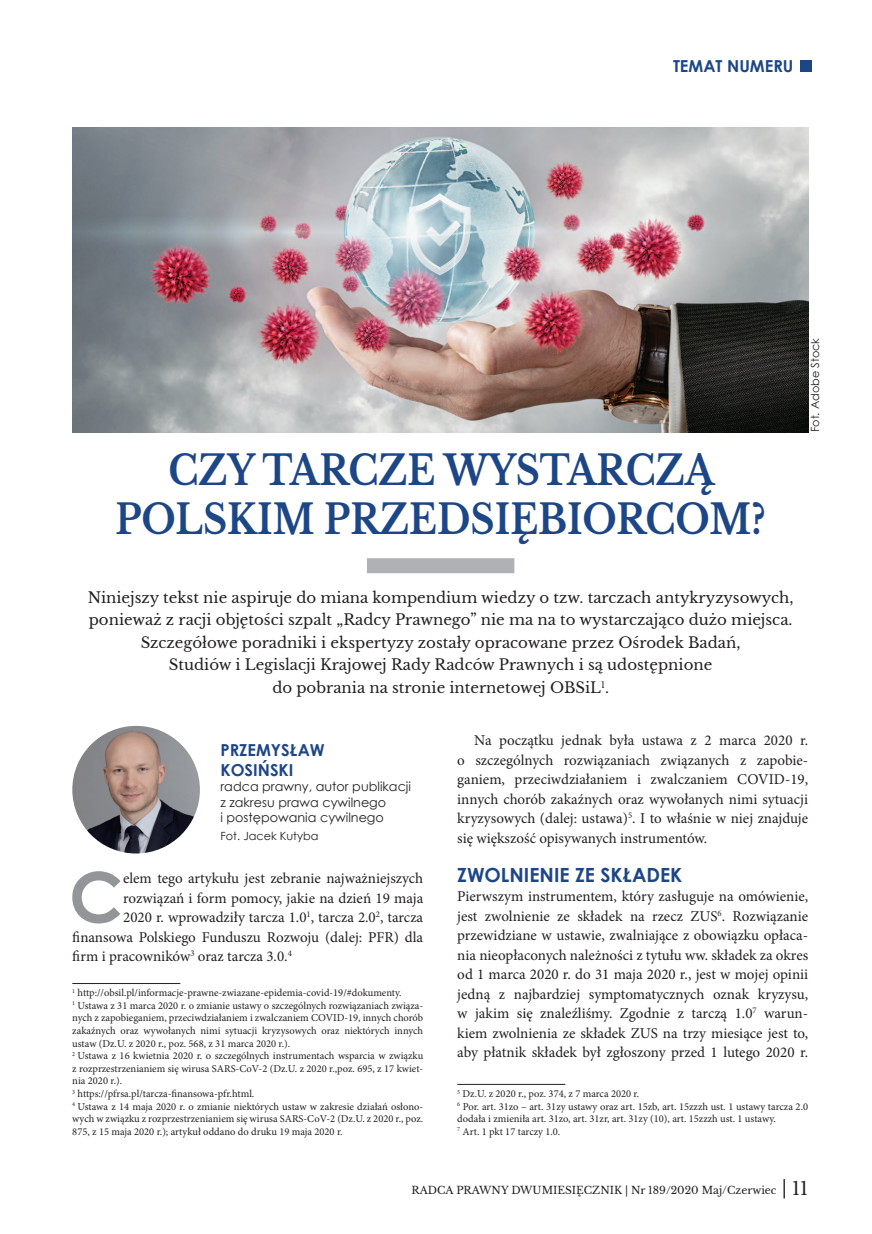
<style>
.page{position:relative;width:872px;height:1234px;background:#fff}
.page>*{position:absolute;margin:0;border:0;box-sizing:border-box;transform-origin:0 0}
.t1{font:700 69.3px "Century Gothic";color:#939598}
.t2{font:700 40.5px "Libre Baskerville";color:#1d4687;scale:.9 1}
.t3{font:700 19.5px "Century Gothic";color:#1d4687}
.t4{font:700 16.5px/19.8px "Century Gothic";color:#1d4687}
.t5{font:15px/19.5px "Minion Pro";color:#231f20;text-align:justify}
.t6{font:15px/22.5px "Libre Baskerville";color:#231f20;text-align:center}
.t7{font:12.75px/15.3px "Century Gothic";color:#231f20}
.t8{font:11.25px "Century Gothic";color:#231f20}
.t9{font:10.5px/12.6px "Minion Pro";color:#231f20}
.t10{font:10.5px "Libre Baskerville";color:#231f20}
.s1{font-size:18px}
</style>
<div class="page">
<div style="left:800px;top:60px;width:11px;height:12px;background:#1d4687"></div>
<div style="left:367px;top:558px;width:147px;height:15px;background:#b0b1b5"></div>
<hr style="left:72px;top:982px;width:108px;height:1px;background:#231f20">
<hr style="left:457px;top:1083px;width:108px;height:1px;background:#231f20">
<img style="left:72px;top:725px;width:128px;height:128px;border-radius:64px">
<img style="left:72px;top:128px;width:736px;height:304px">
<p class="t4" style="left:673px;top:56px;width:11px">TEMAT</p>
<p class="t4" style="left:727px;top:56px;width:12px">NUMERU</p>
<h2 class="t2" style="left:168px;top:446px;width:137px">CZY TARC</h2>
<h2 class="t2" style="left:378px;top:446px;width:212px">ZE WYSTARC</h2>
<h2 class="t2" style="left:656px;top:446px;width:67px">ZĄ</h2>
<h2 class="t2" style="left:115px;top:494px;width:33px">POL</h2>
<h2 class="t2" style="left:203px;top:494px;width:437px">SKIM PRZEDSIĘBIORCO</h2>
<h2 class="t2" style="left:709px;top:494px;width:64px">M?</h2>
<p class="t8" style="left:807px;top:432px;width:96px;rotate:-90deg">Fot. Adobe Stock</p>
<p class="t6" style="left:88px;top:586px;width:707px">Niniejszy tekst nie aspiruje do miana kompendium wiedzy o tzw. tarczach antykryzysowych, ponieważ z racji objętości szpalt „Radcy Prawnego” nie ma na to wystarczająco dużo miejsca.<br>Szczegółowe poradniki i ekspertyzy zostały opracowane przez Ośrodek Badań,<br>Studiów i Legislacji Krajowej Rady Radców Prawnych i są udostępnione<br>do pobrania na stronie internetowej OBSiL<sup>1</sup>.</p>
<p class="t4" style="left:220px;top:739px;width:58px">PRZEMYSŁAW<br>KOSI ŃSKI</p>
<p class="t7" style="left:220px;top:778px;width:192px">radca prawny, autor publikacji z zakresu prawa cywilnego<br>i postępowania cywilnego</p>
<p class="t8" style="left:220px;top:827px;width:100px">Fot. Jacek Kutyba</p>
<h1 class="t1" style="left:69px;top:844px;width:56px">C</h1>
<p class="t5" style="left:123px;top:868px;width:301px">elem tego artykułu jest zebranie najważniejszych</p>
<p class="t5" style="left:123px;top:888px;width:302px">rozwiązań i form pomocy, jakie na dzień 19 maja</p>
<p class="t5" style="left:123px;top:907px;width:301px">2020 r. wprowadziły tarcza 1.0<sup>1</sup>, tarcza 2.0<sup>2</sup>, tarcza</p>
<p class="t5" style="left:72px;top:927px;width:352px">finansowa Polskiego Funduszu Rozwoju (dalej: PFR) dla</p>
<p class="t5" style="left:72px;top:946px;width:221px">firm i pracowników<sup>3</sup> oraz tarcza 3.0.<sup>4</sup></p>
<p class="t9" style="left:72px;top:986px;width:352px"><sup>1</sup> http://obsil.pl/informacje-prawne-zwiazane-epidemia-covid-19/#dokumenty.<br><sup>1</sup> Ustawa z 31 marca 2020 r. o zmianie ustawy o szczególnych rozwiązaniach związa&shy;nych z zapobieganiem, przeciwdziałaniem i zwalczaniem COVID-19, innych chorób zakaźnych oraz wywołanych nimi sytuacji kryzysowych oraz niektórych innych ustaw (Dz.U. z 2020 r., poz. 568, z 31 marca 2020 r.).<br><sup>2</sup> Ustawa z 16 kwietnia 2020 r. o szczególnych instrumentach wsparcia w związku z rozprzestrzenianiem się wirusa SARS-CoV-2 (Dz.U. z 2020 r.,poz. 695, z 17 kwiet&shy;nia 2020 r.).<br><sup>3</sup> https://pfrsa.pl/tarcza-finansowa-pfr.html.<br><sup>4</sup> Ustawa z 14 maja 2020 r. o zmianie niektórych ustaw w zakresie działań osłono&shy;wych w związku z rozprzestrzenianiem się wirusa SARS-CoV-2 (Dz.U. z 2020 r., poz.<br>875, z 15 maja 2020 r.); artykuł oddano do druku 19 maja 2020 r.</p>
<p class="t5" style="left:457px;top:730px;width:352px;text-indent:17px">Na początku jednak była ustawa z 2 marca 2020 r. o szczególnych rozwiązaniach związanych z zapobie&shy;ganiem, przeciwdziałaniem i zwalczaniem COVID-19, innych chorób zakaźnych oraz wywołanych nimi sytuacji kryzysowych (dalej: ustawa)<sup>5</sup>. I to właśnie w niej znajduje się większość opisywanych instrumentów.</p>
<h3 class="t3" style="left:457px;top:859px;width:22px">ZWOLNIENIE</h3>
<h3 class="t3" style="left:575px;top:859px;width:38px">ZE SKŁADEK</h3>
<p class="t5" style="left:457px;top:886px;width:352px">Pierwszym instrumentem, który zasługuje na omówienie, jest zwolnienie ze składek na rzecz ZUS<sup>6</sup>. Rozwiązanie przewidziane w ustawie, zwalniające z obowiązku opłaca&shy;nia nieopłaconych należności z tytułu ww. składek za okres od 1 marca 2020 r. do 31 maja 2020 r., jest w mojej opinii jedną z najbardziej symptomatycznych oznak kryzysu, w jakim się znaleźliśmy. Zgodnie z tarczą 1.0<sup>7</sup> warun&shy;kiem zwolnienia ze składek ZUS na trzy miesiące jest to, aby płatnik składek był zgłoszony przed 1 lutego 2020 r.</p>
<p class="t9" style="left:457px;top:1087px;width:352px"><sup>5</sup> Dz.U. z 2020 r., poz. 374, z 7 marca 2020 r.<br><sup>6</sup> Por. art. 31zo – art. 31zy ustawy oraz art. 15zb, art. 15zzzh ust. 1 ustawy tarcza 2.0 dodała i zmieniła art. 31zo, art. 31zr, art. 31zy (10), art. 15zzzh ust. 1 ustawy.<br><sup>7</sup> Art. 1 pkt 17 tarczy 1.0.</p>
<p class="t10" style="left:411px;top:1183px;width:398px">Radca Prawny Dwumiesięcznik | Nr 189/2020 Maj/Czerwiec <span class="s1">| 11</span></p>
</div>
